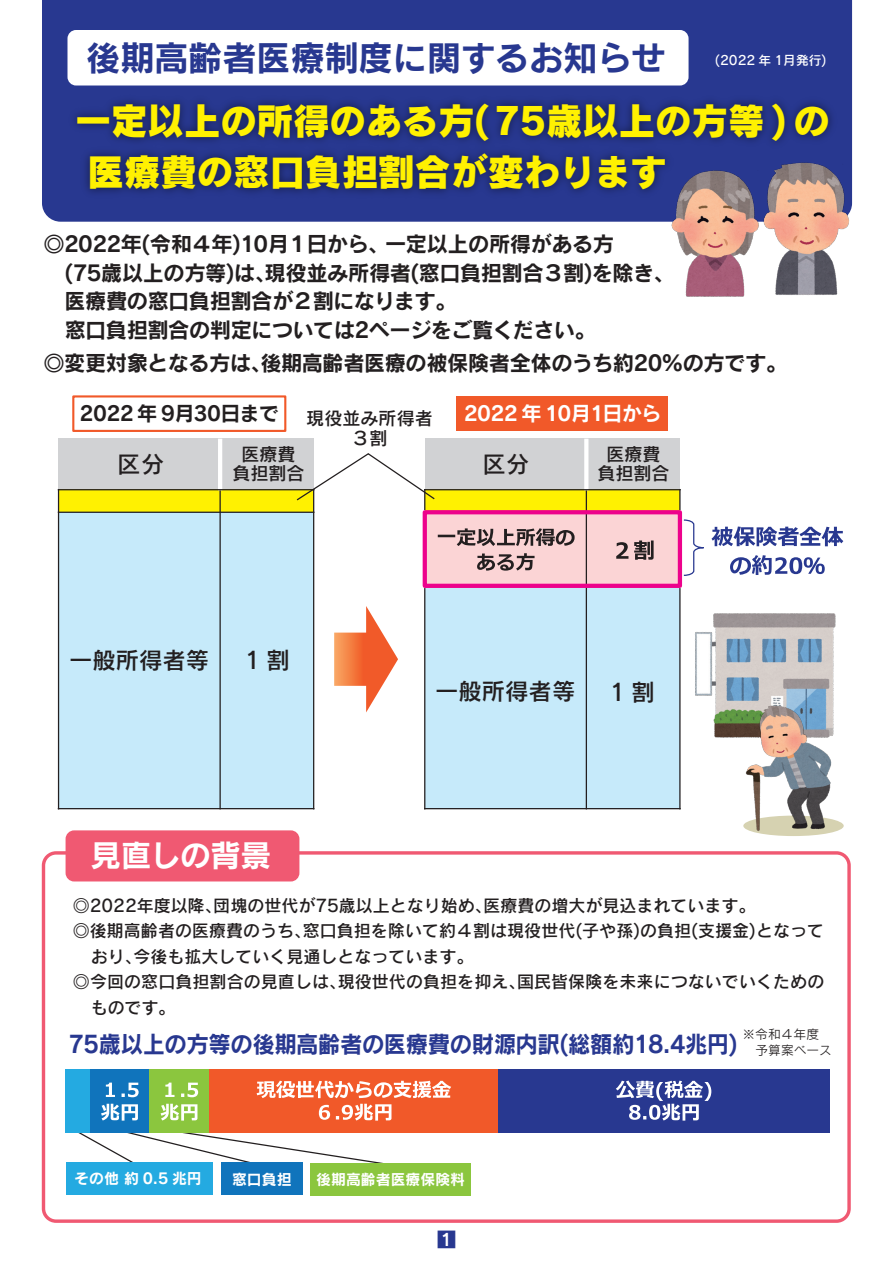
<style>
.page{position:relative;width:893px;height:1263px;background:#fff}
.page>*{position:absolute;margin:0;border:0;box-sizing:border-box;transform-origin:0 0}
.t1{font:37.2px/50.7px "Rodin Pro EB";letter-spacing:-.02em;color:#fff101}
.t2{font:34.8px "Rodin Pro B";letter-spacing:-.02em;color:#283890}
.t3{font:30.9px "Rodin Pro B";letter-spacing:-.025em;color:#fff}
.t4{font:23.4px "Rodin Pro B";letter-spacing:-.02em;color:#283890;scale:.96 1}
.t5{font:23.4px "Rodin Pro DB";color:#231f20}
.t6{font:21.3px/28.5px "Rodin Pro B";letter-spacing:-.025em;color:#231f20}
.t7{font:20.25px "Rodin Pro DB";color:#283890}
.t8{font:20.1px "Rodin Pro B";letter-spacing:-.035em;color:#fff}
.t9{font:20.1px "Rodin Pro B";letter-spacing:-.03em;color:#231f20}
.t10{font:18px/19.5px "Rodin Pro DB";color:#231f20;text-align:center}
.t11{font:16.95px/25.5px "Rodin Pro DB";color:#231f20}
.t12{font:14.85px "Rodin Pro B";color:#fff}
.t13{font:12.75px "Rodin Pro M";color:#231f20}
.t14{font:12.75px "Rodin Pro DB";color:#fff}
</style>
<div class="page">
<div style="left:42px;top:0;width:810px;height:222px;background:#283890"></div>
<img style="left:62px;top:90px;width:781px;height:117px">
<div style="left:42px;top:851px;width:809px;height:372px;border:3px solid #f05972;border-radius:13px"></div>
<div style="left:66px;top:830px;width:233px;height:51px;background:#f05972;border-radius:9px"></div>
<div style="left:425px;top:439px;width:161px;height:51px;background:#d1d2d4"></div>
<div style="left:586px;top:439px;width:94px;height:51px;background:#d1d2d4"></div>
<div style="left:425px;top:490px;width:161px;height:22px;background:#fff101"></div>
<div style="left:586px;top:490px;width:94px;height:22px;background:#fff101"></div>
<div style="left:425px;top:512px;width:161px;height:74px;background:#fbd4d5"></div>
<div style="left:586px;top:512px;width:94px;height:74px;background:#fbd4d5"></div>
<div style="left:425px;top:586px;width:161px;height:223px;background:#c6eafa"></div>
<div style="left:586px;top:586px;width:94px;height:223px;background:#c6eafa"></div>
<hr style="left:584px;top:439px;width:4px;height:51px;background:#fff">
<hr style="left:586px;top:490px;width:1px;height:319px;background:#231f20">
<hr style="left:424px;top:489px;width:257px;height:1px;background:#231f20">
<hr style="left:424px;top:588px;width:1px;height:221px;background:#231f20">
<hr style="left:679px;top:489px;width:2px;height:21px;background:#231f20">
<hr style="left:679px;top:588px;width:2px;height:221px;background:#231f20">
<hr style="left:424px;top:808px;width:257px;height:1px;background:#231f20">
<svg style="left:438px;top:528px;width:137px;height:18px"></svg>
<svg style="left:477px;top:553px;width:58px;height:18px"></svg>
<svg style="left:616px;top:540px;width:38px;height:20px"></svg>
<div style="left:59px;top:439px;width:161px;height:51px;background:#d1d2d4"></div>
<div style="left:220px;top:439px;width:94px;height:51px;background:#d1d2d4"></div>
<div style="left:59px;top:490px;width:161px;height:22px;background:#fff101"></div>
<div style="left:220px;top:490px;width:94px;height:22px;background:#fff101"></div>
<div style="left:59px;top:512px;width:161px;height:297px;background:#c6eafa"></div>
<div style="left:220px;top:512px;width:94px;height:297px;background:#c6eafa"></div>
<hr style="left:218px;top:439px;width:4px;height:51px;background:#fff">
<hr style="left:219px;top:490px;width:2px;height:319px;background:#231f20">
<hr style="left:58px;top:489px;width:256px;height:1px;background:#231f20">
<hr style="left:58px;top:512px;width:256px;height:1px;background:#231f20">
<hr style="left:58px;top:489px;width:1px;height:320px;background:#231f20">
<hr style="left:313px;top:489px;width:1px;height:320px;background:#231f20">
<hr style="left:58px;top:808px;width:256px;height:1px;background:#231f20">
<svg style="left:334px;top:606px;width:64px;height:106px"></svg>
<svg style="left:683px;top:519px;width:21px;height:57px"></svg>
<svg style="left:711px;top:526px;width:132px;height:20px"></svg>
<svg style="left:730px;top:555px;width:95px;height:20px"></svg>
<div style="left:72px;top:395px;width:214px;height:37px;border:2px solid #f15929"></div>
<div style="left:456px;top:396px;width:212px;height:35px;background:#f15929"></div>
<svg style="left:295px;top:453px;width:141px;height:57px"></svg>
<div style="left:423px;top:510px;width:259px;height:78px;border:4px solid #ed028c"></div>
<img style="left:650px;top:163px;width:90px;height:134px">
<img style="left:740px;top:157px;width:113px;height:140px">
<div style="left:743px;top:816px;width:101px;height:20px;background:#d6d2b1;border-radius:50%"></div>
<img style="left:695px;top:613px;width:141px;height:125px">
<img style="left:739px;top:703px;width:105px;height:130px">
<div style="left:67px;top:30px;width:621px;height:55px;background:#fff;border-radius:9px"></div>
<svg style="left:75px;top:1133px;width:308px;height:43px"></svg>
<div style="left:65px;top:1069px;width:25px;height:64px;background:#24aae1"></div>
<div style="left:90px;top:1069px;width:59px;height:64px;background:#1074bc"></div>
<div style="left:149px;top:1069px;width:60px;height:64px;background:#8bc63e"></div>
<div style="left:209px;top:1069px;width:289px;height:64px;background:#f15929"></div>
<div style="left:498px;top:1069px;width:332px;height:64px;background:#283890"></div>
<svg style="left:106px;top:1082px;width:9px;height:15px"></svg>
<svg style="left:122px;top:1082px;width:17px;height:15px"></svg>
<svg style="left:101px;top:1104px;width:37px;height:16px"></svg>
<svg style="left:165px;top:1082px;width:10px;height:15px"></svg>
<svg style="left:181px;top:1082px;width:17px;height:15px"></svg>
<svg style="left:161px;top:1104px;width:36px;height:16px"></svg>
<svg style="left:257px;top:1081px;width:194px;height:17px"></svg>
<svg style="left:319px;top:1105px;width:11px;height:15px"></svg>
<svg style="left:336px;top:1104px;width:55px;height:16px"></svg>
<svg style="left:616px;top:1080px;width:95px;height:40px"></svg>
<div style="left:310px;top:1163px;width:161px;height:32px;background:#8bc63e"></div>
<div style="left:221px;top:1163px;width:82px;height:32px;background:#1074bc"></div>
<div style="left:66px;top:1163px;width:146px;height:31px;background:#24aae1"></div>
<h2 class="t2" style="left:86px;top:35px;width:581px">後期高齢者医療制度に関するお知らせ</h2>
<p class="t14" style="left:715px;top:52px;width:113px">(2022 年 1月発行(</p>
<h1 class="t1" style="left:87px;top:94px;width:744px;text-indent:-13px">一定以上の所得のある方( 75歳以上の方等 の)医療費の窓口負担割合が変わります</h1>
<p class="t6" style="left:385px;top:229px;width:231px">一定以上の所得がある方</p>
<p class="t6" style="left:43px;top:229px;width:633px">◎2022年(令和４年)10月１日から、<br>　(75歳以上の方等は) 現役並み所得者(窓口負担割合３割)を除き、</p>
<p class="t6" style="left:44px;top:258px;width:554px;text-indent:211px">、<br>　医療費の窓口負担割合が２割になります。<br>　窓口負担割合の判定については2ページをご覧ください。</p>
<p class="t6" style="left:43px;top:348px;width:745px">◎変更対象となる方は後期高齢者医療の被保険者全体のうち約20%の方です。</p>
<p class="t6" style="left:250px;top:348px;width:23px">、</p>
<p class="t9" style="left:80px;top:400px;width:201px">2022 年 9月30日まで</p>
<h3 class="t5" style="left:118px;top:449px;width:48px">区分</h3>
<p class="t8" style="left:464px;top:400px;width:199px">2022 年 10月1日から</p>
<p class="t10" style="left:306px;top:408px;width:128px">現役並み所得者<br>３割</p>
<p class="t10" style="left:241px;top:443px;width:56px">医療費</p>
<p class="t10" style="left:606px;top:443px;width:56px">医療費</p>
<h3 class="t5" style="left:483px;top:449px;width:48px">区分</h3>
<p class="t10" style="left:232px;top:463px;width:74px">負担割合</p>
<p class="t10" style="left:597px;top:463px;width:74px">負担割合</p>
<h3 class="t5" style="left:69px;top:645px;width:142px">一般所得者等</h3>
<h3 class="t5" style="left:244px;top:645px;width:47px">1割</h3>
<h3 class="t3" style="left:91px;top:834px;width:182px">見直しの背景</h3>
<h3 class="t5" style="left:435px;top:676px;width:142px">一般所得者等</h3>
<h3 class="t5" style="left:609px;top:677px;width:47px">1割</h3>
<p class="t11" style="left:213px;top:892px;width:280px">団塊の世代が75歳以上となり始め、</p>
<p class="t11" style="left:483px;top:892px;width:274px">医療費の増大が見込まれています。</p>
<p class="t11" style="left:73px;top:892px;width:150px">◎2022年度以降、</p>
<p class="t11" style="left:303px;top:917px;width:523px">窓口負担を除いて約４割は現役世代(子や孫)の負担(支援金)となって</p>
<p class="t11" style="left:133px;top:917px;width:342px;text-indent:-61px">◎後期高齢者の医療費のうち、<br>今後も拡大していく見通しとなっています。</p>
<p class="t11" style="left:91px;top:943px;width:53px">おり、</p>
<p class="t11" style="left:91px;top:968px;width:257px;text-indent:-18px">◎今回の窓口負担割合の見直しは、ものです。</p>
<p class="t11" style="left:517px;top:968px;width:309px">国民皆保険を未来につないでいくための</p>
<p class="t11" style="left:338px;top:968px;width:189px">現役世代の負担を抑え、</p>
<p class="t13" style="left:742px;top:1026px;width:78px">※令和４年度</p>
<h3 class="t4" style="left:69px;top:1028px;width:698px">75歳以上の方等の後期高齢者の医療費の財源内訳(総額約18.4兆円)</h3>
<p class="t13" style="left:755px;top:1042px;width:78px">予算案ベース</p>
<p class="t13" style="left:730px;top:1042px;width:14px">　</p>
<p class="t12" style="left:74px;top:1168px;width:129px">その他約 0.5 兆円</p>
<p class="t12" style="left:232px;top:1169px;width:61px">窓口負担</p>
<p class="t12" style="left:316px;top:1169px;width:150px">後期高齢者医療保険料</p>
<p class="t7" style="left:437px;top:1226px;width:22px">1</p>
</div>
